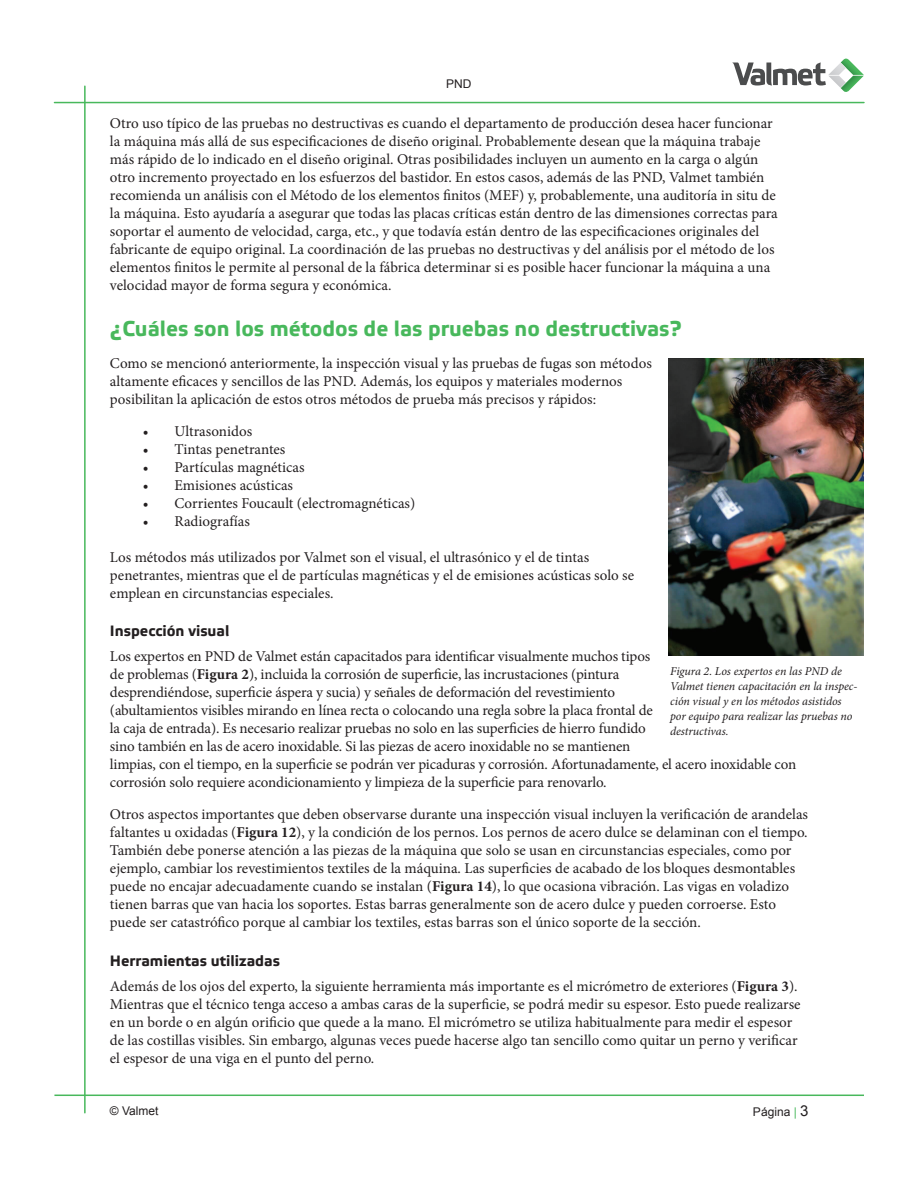
<style>
.page{position:relative;width:918px;height:1188px;background:#fff}
.page>*{position:absolute;margin:0;border:0;box-sizing:border-box;transform-origin:0 0}
.t1{font:700 21.3px "Etelka Text";color:#48b85c}
.t2{font:15px/18px "Minion Pro";color:#231f20}
.t3{font:700 15px "Etelka Text";color:#231f20}
.t4{font:italic 12px/15px "Minion Pro";letter-spacing:-.005em;color:#231f20}
.t5{font:12px "Arial";color:#231f20}
.s1{font-weight:700}
.s2{color:#48b85c}
.s3{font-size:15px}
</style>
<div class="page">
<hr style="left:54px;top:102px;width:810px;height:1px;background:#48b85c">
<hr style="left:54px;top:1095px;width:810px;height:1px;background:#48b85c">
<hr style="left:84px;top:86px;width:2px;height:1027px;background:#48b85c">
<svg style="left:732px;top:59px;width:132px;height:33px"></svg>
<img style="left:669px;top:359px;width:195px;height:296px">
<p class="t5" style="left:446px;top:76px;width:27px">PND</p>
<p class="t2" style="left:110px;top:114px;width:669px">Otro uso típico de las pruebas no destructivas es cuando el departamento de producción desea hacer funcionar la máquina más allá de sus especificaciones de diseño original. Probablemente desean que la máquina trabaje más rápido de lo indicado en el diseño original. Otras posibilidades incluyen un aumento en la carga o algún otro incremento proyectado en los esfuerzos del bastidor. En estos casos, además de las PND, Valmet también recomienda un análisis con el Método de los elementos finitos (MEF) y, probablemente, una auditoría in situ de la máquina. Esto ayudaría a asegurar que todas las placas críticas están dentro de las dimensiones correctas para soportar el aumento de velocidad, carga, etc., y que todavía están dentro de las especificaciones originales del fabricante de equipo original. La coordinación de las pruebas no destructivas y del análisis por el método de los elementos finitos le permite al personal de la fábrica determinar si es posible hacer funcionar la máquina a una velocidad mayor de forma segura y económica.</p>
<h1 class="t1" style="left:110px;top:315px;width:574px">¿Cuáles son los métodos de las pruebas no destructivas?</h1>
<p class="t2" style="left:110px;top:354px;width:543px">Como se mencionó anteriormente, la inspección visual y las pruebas de fugas son métodos altamente eficaces y sencillos de las PND. Además, los equipos y materiales modernos posibilitan la aplicación de estos otros métodos de prueba más precisos y rápidos:</p>
<p class="t2" style="left:143px;top:422px;width:111px">• Ultrasonidos</p>
<p class="t2" style="left:143px;top:440px;width:144px">• Tintas penetrantes</p>
<p class="t2" style="left:143px;top:458px;width:163px">• Partículas magnéticas</p>
<p class="t2" style="left:143px;top:476px;width:152px">• Emisiones acústicas</p>
<p class="t2" style="left:143px;top:494px;width:274px">• Corrientes Foucault (electromagnéticas)</p>
<p class="t2" style="left:143px;top:512px;width:109px">• Radiografías</p>
<p class="t2" style="left:110px;top:548px;width:526px">Los métodos más utilizados por Valmet son el visual, el ultrasónico y el de tintas penetrantes, mientras que el de partículas magnéticas y el de emisiones acústicas solo se emplean en circunstancias especiales.</p>
<p class="t3" style="left:110px;top:622px;width:121px">Inspección visual</p>
<p class="t2" style="left:110px;top:648px;width:688px">Los expertos en PND de Valmet están capacitados para identificar visualmente muchos tipos<br>de problemas (<span class="s1">Figura 2</span>), incluida la corrosión de superficie, las incrustaciones (pintura<br>desprendiéndose, superficie áspera y sucia) y señales de deformación del revestimiento<br>(abultamientos visibles mirando en línea recta o colocando una regla sobre la placa frontal de<br>la caja de entrada). Es necesario realizar pruebas no solo en las superficies de hierro fundido<br>sino también en las de acero inoxidable. Si las piezas de acero inoxidable no se mantienen<br>limpias, con el tiempo, en la superficie se podrán ver picaduras y corrosión. Afortunadamente, el acero inoxidable con corrosión solo requiere acondicionamiento y limpieza de la superficie para renovarlo.</p>
<p class="t2" style="left:110px;top:806px;width:700px">Otros aspectos importantes que deben observarse durante una inspección visual incluyen la verificación de arandelas faltantes u oxidadas (<span class="s1">Figura 12</span>), y la condición de los pernos. Los pernos de acero dulce se delaminan con el tiempo.<br>También debe ponerse atención a las piezas de la máquina que solo se usan en circunstancias especiales, como por ejemplo, cambiar los revestimientos textiles de la máquina. Las superficies de acabado de los bloques desmontables puede no encajar adecuadamente cuando se instalan (<span class="s1">Figura 14</span>), lo que ocasiona vibración. Las vigas en voladizo tienen barras que van hacia los soportes. Estas barras generalmente son de acero dulce y pueden corroerse. Esto puede ser catastrófico porque al cambiar los textiles, estas barras son el único soporte de la sección.</p>
<p class="t3" style="left:110px;top:951px;width:171px">Herramientas utilizadas</p>
<p class="t2" style="left:110px;top:977px;width:692px">Además de los ojos del experto, la siguiente herramienta más importante es el micrómetro de exteriores (<span class="s1">Figura 3</span>).<br>Mientras que el técnico tenga acceso a ambas caras de la superficie, se podrá medir su espesor. Esto puede realizarse en un borde o en algún orificio que quede a la mano. El micrómetro se utiliza habitualmente para medir el espesor de las costillas visibles. Sin embargo, algunas veces puede hacerse algo tan sencillo como quitar un perno y verificar el espesor de una viga en el punto del perno.</p>
<p class="t4" style="left:670px;top:664px;width:189px">Figura 2. Los expertos en las PND de Valmet tienen capacitación en la inspec&shy;ción visual y en los métodos asistidos por equipo para realizar las pruebas no destructivas.</p>
<p class="t5" style="left:110px;top:1103px;width:50px">© Valmet</p>
<p class="t5" style="left:753px;top:1104px;width:57px">Página <span class="s2">|</span> <span class="s3">3</span></p>
</div>
